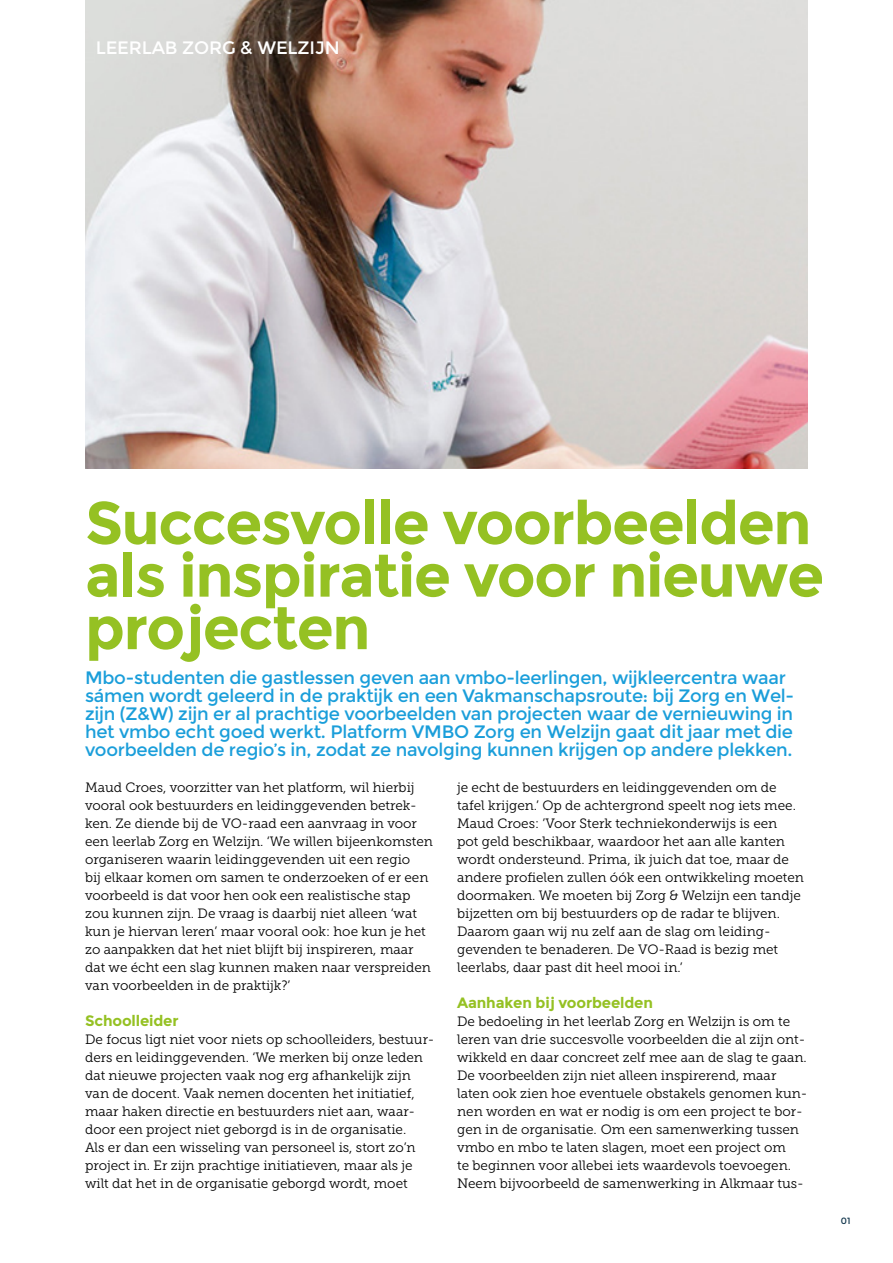
<style>
.page{position:relative;width:893px;height:1263px;background:#fff}
.page>*{position:absolute;margin:0;border:0;box-sizing:border-box;transform-origin:0 0}
.t1{font:700 60px/52.5px "Montserrat";letter-spacing:-.025em;color:#95c123}
.t2{font:18px/18px "Montserrat";letter-spacing:-.015em;color:#1a9eda}
.t3{font:18px "Montserrat";letter-spacing:-.01em;color:#fff}
.t4{font:700 15px "Montserrat";letter-spacing:-.01em;color:#95c123}
.t5{font:13.5px/18px "Museo Slab 300";color:#000}
.t6{font:9px "Montserrat";color:#0c3148}
</style>
<div class="page">
<img style="left:85px;top:0;width:723px;height:468px">
<h2 class="t3" style="left:96px;top:37px;width:246px">LEERLAB ZORG &amp; WELZIJN</h2>
<h1 class="t1" style="left:85px;top:497px;width:741px">Succesvolle voorbeelden als inspiratie voor nieuwe projecten</h1>
<p class="t2" style="left:85px;top:669px;width:711px">Mbo-studenten die gastlessen geven aan vmbo-leerlingen, wijkleercentra waar sámen wordt geleerd in de praktijk en een Vakmanschapsroute: bij Zorg en Wel&shy;zijn (Z&amp;W) zijn er al prachtige voorbeelden van projecten waar de vernieuwing in het vmbo echt goed werkt. Platform VMBO Zorg en Welzijn gaat dit jaar met die voorbeelden de regio’s in, zodat ze navolging kunnen krijgen op andere plekken.</p>
<p class="t5" style="left:85px;top:778px;width:349px">Maud Croes, voorzitter van het platform, wil hierbij vooral ook bestuurders en leidinggevenden betrek&shy;ken. Ze diende bij de VO-raad een aanvraag in voor een leerlab Zorg en Welzijn. ‘We willen bijeenkomsten organiseren waarin leidinggevenden uit een regio<br>bij elkaar komen om samen te onderzoeken of er een voorbeeld is dat voor hen ook een realistische stap zou kunnen zijn. De vraag is daarbij niet alleen ‘wat kun je hiervan leren’ maar vooral ook: hoe kun je het zo aanpakken dat het niet blijft bij inspireren, maar dat we écht een slag kunnen maken naar verspreiden van voorbeelden in de praktijk?’</p>
<p class="t4" style="left:85px;top:1012px;width:95px">Schoolleider</p>
<p class="t5" style="left:85px;top:1030px;width:351px">De focus ligt niet voor niets op schoolleiders, bestuur&shy;ders en leidinggevenden. ‘We merken bij onze leden dat nieuwe projecten vaak nog erg afhankelijk zijn van de docent. Vaak nemen docenten het initiatief, maar haken directie en bestuurders niet aan, waar&shy;door een project niet geborgd is in de organisatie.<br>Als er dan een wisseling van personeel is, stort zo’n project in. Er zijn prachtige initiatieven, maar als je wilt dat het in de organisatie geborgd wordt, moet</p>
<p class="t5" style="left:457px;top:778px;width:348px">je echt de bestuurders en leidinggevenden om de tafel krijgen.’ Op de achtergrond speelt nog iets mee.<br>Maud Croes: ’Voor Sterk techniekonderwijs is een<br>pot geld beschikbaar, waardoor het aan alle kanten wordt ondersteund. Prima, ik juich dat toe, maar de andere profielen zullen óók een ontwikkeling moeten doormaken. We moeten bij Zorg &amp; Welzijn een tandje bijzetten om bij bestuurders op de radar te blijven.<br>Daarom gaan wij nu zelf aan de slag om leiding&shy;gevenden te benaderen. De VO-Raad is bezig met leerlabs, daar past dit heel mooi in.’</p>
<p class="t4" style="left:457px;top:994px;width:197px">Aanhaken bij voorbeelden</p>
<p class="t5" style="left:457px;top:1012px;width:352px">De bedoeling in het leerlab Zorg en Welzijn is om te leren van drie succesvolle voorbeelden die al zijn ont&shy;wikkeld en daar concreet zelf mee aan de slag te gaan.<br>De voorbeelden zijn niet alleen inspirerend, maar laten ook zien hoe eventuele obstakels genomen kun&shy;nen worden en wat er nodig is om een project te bor&shy;gen in de organisatie. Om een samenwerking tussen vmbo en mbo te laten slagen, moet een project om<br>te beginnen voor allebei iets waardevols toevoegen.<br>Neem bijvoorbeeld de samenwerking in Alkmaar tus-</p>
<p class="t6" style="left:841px;top:1216px;width:11px">01</p>
</div>
